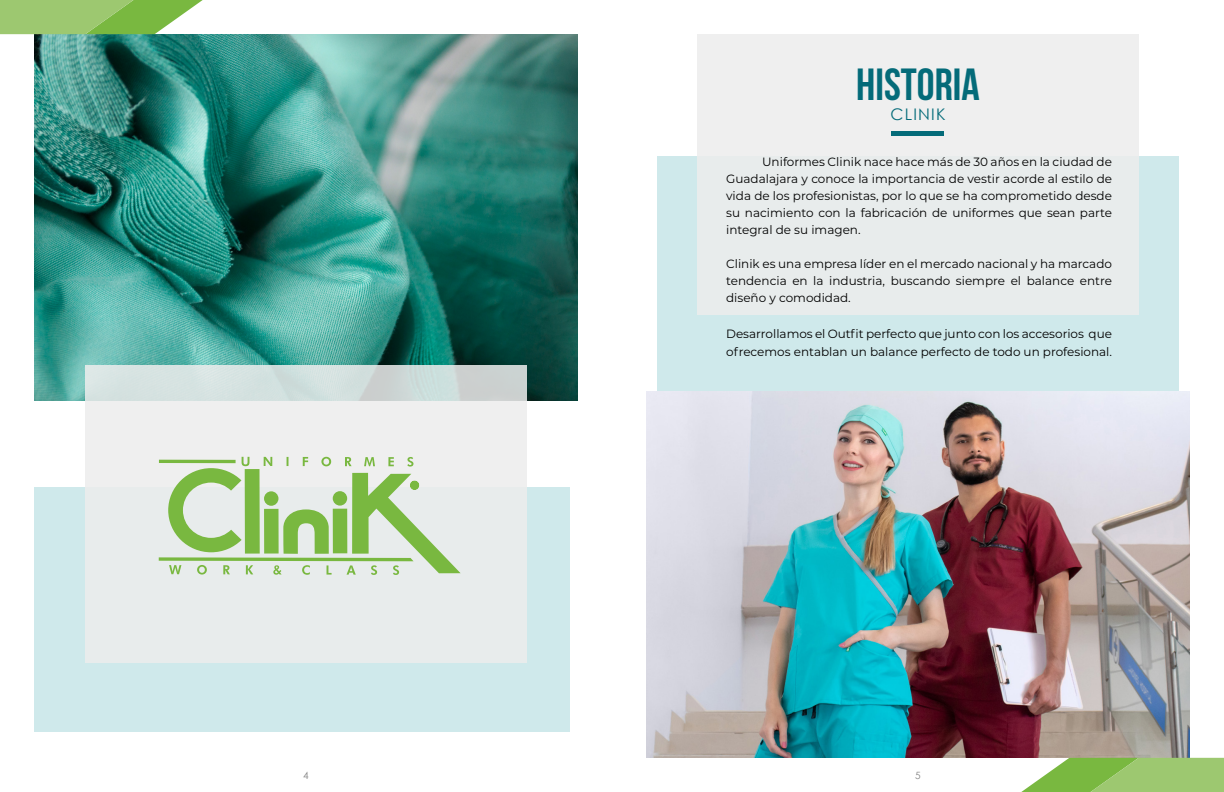
<style>
.page{position:relative;width:1224px;height:792px;background:#fff}
.page>*{position:absolute;margin:0;border:0;box-sizing:border-box;transform-origin:0 0}
.t1{font:700 45px "Bebas Neue";color:#046b79}
.t2{font:16px "Century Gothic";letter-spacing:.075em;color:#046b79}
.t3{font:12px/17px "Montserrat";color:#000;text-align:justify}
.t4{font:10px "Century Gothic";color:#878787}
</style>
<div class="page">
<div style="left:34px;top:487px;width:536px;height:244px;background:#cfe9eb"></div>
<div style="left:657px;top:156px;width:522px;height:244px;background:#cfe9eb"></div>
<img style="left:34px;top:34px;width:544px;height:366px">
<svg style="left:85px;top:365px;width:442px;height:297px;fill:#e8ecec"></svg>
<div style="left:697px;top:34px;width:442px;height:281px;background:#ededed"></div>
<hr style="left:892px;top:132px;width:52px;height:4px;background:#046b79">
<img style="left:646px;top:392px;width:544px;height:366px">
<svg style="left:159px;top:457px;width:302px;height:118px"></svg>
<svg style="left:0;top:0;width:203px;height:34px;background:#9cc970"></svg>
<svg style="left:1021px;top:758px;width:203px;height:34px;background:#9cc970"></svg>
<h1 class="t1" style="left:856px;top:60px;width:125px">HISTORIA</h1>
<h2 class="t2" style="left:891px;top:103px;width:56px">CLINIK</h2>
<p class="t3" style="left:726px;top:153px;width:387px;text-indent:36px">Uniformes Clinik nace hace más de 30 años en la ciudad de Guadalajara y conoce la importancia de vestir acorde al estilo de vida de los profesionistas, por lo que se ha comprometido desde su nacimiento con la fabricación de uniformes que sean parte integral de su imagen.</p>
<p class="t3" style="left:726px;top:255px;width:387px">Clinik es una empresa líder en el mercado nacional y ha marcado tendencia en la industria, buscando siempre el balance entre diseño y comodidad.</p>
<p class="t3" style="left:726px;top:325px;width:387px;line-height:18px">Desarrollamos el Outfit perfecto que junto con los accesorios que ofrecemos entablan un balance perfecto de todo un profesional.</p>
<p class="t4" style="left:303px;top:768px;width:7px">4</p>
<p class="t4" style="left:915px;top:768px;width:7px">5</p>
</div>
